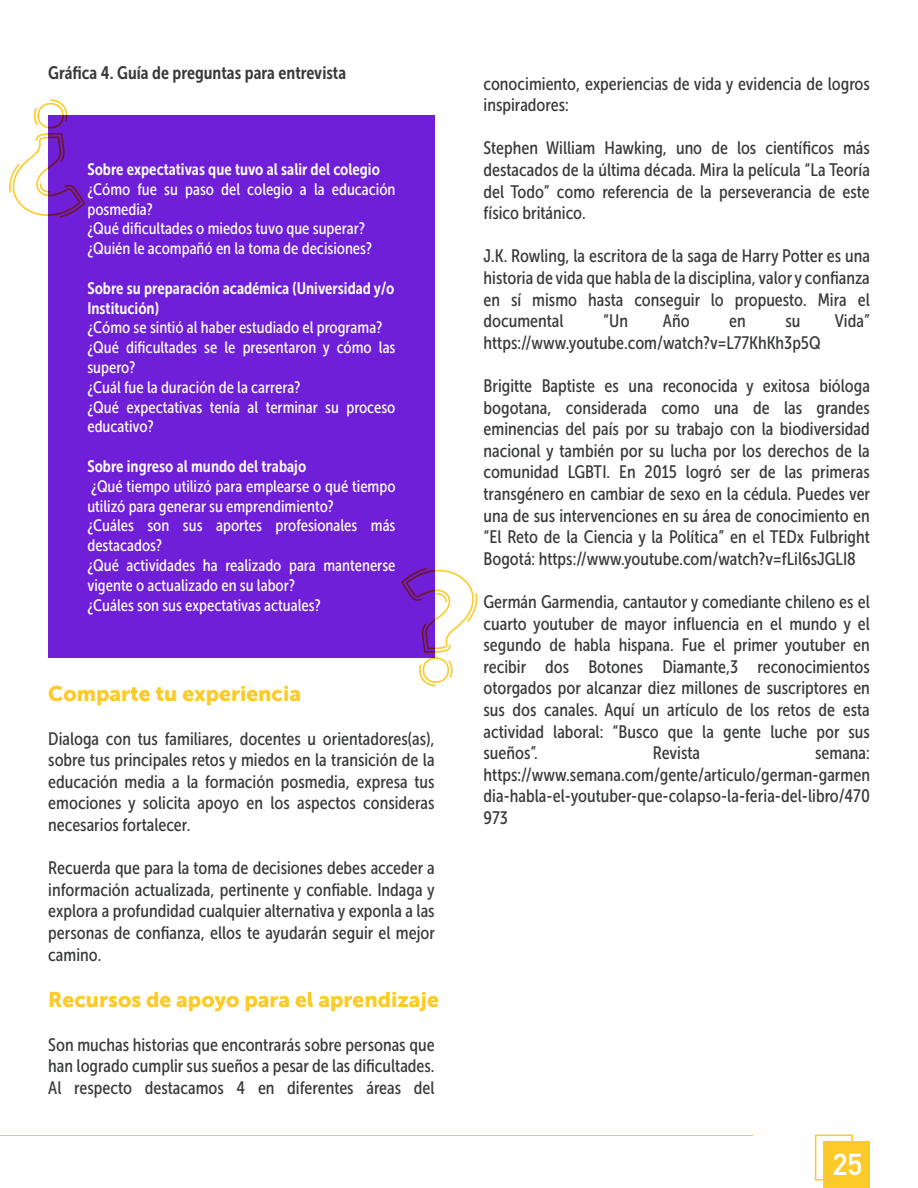
<style>
.page{position:relative;width:918px;height:1188px;background:#fff}
.page>*{position:absolute;margin:0;border:0;box-sizing:border-box;transform-origin:0 0}
.t1{font:700 30px "DIN Alternate";color:#fff}
.t2{font:21px "Museo Sans 900";color:#fccb29}
.t3{font:18px/21.6px "Museo Sans Condensed 500";color:#393a3a;text-align:justify}
.t4{font:18px "Museo Sans Condensed 700";color:#393a3a}
.t5{font:16.5px/19.8px "Museo Sans Condensed 500";color:#fff}
.t6{font:16.5px/19.8px "Museo Sans Condensed 700";color:#fff}
</style>
<div class="page">
<div style="left:48px;top:116px;width:387px;height:542px;background:#6f1fd7"></div>
<svg style="left:401px;top:568px;width:76px;height:118px"></svg>
<svg style="left:9px;top:99px;width:77px;height:119px"></svg>
<div style="left:815px;top:1135px;width:38px;height:45px;border:2px solid #fccb29"></div>
<div style="left:823px;top:1141px;width:47px;height:47px;background:#fccb29"></div>
<hr style="left:0;top:1135px;width:753px;height:1px;background:#fccb29">
<p class="t4" style="left:48px;top:62px;width:299px">Gráfica 4. Guía de preguntas para entrevista</p>
<p class="t6" style="left:87px;top:159px;width:294px">Sobre expectativas que tuvo al salir del colegio</p>
<p class="t5" style="left:87px;top:179px;width:310px">¿Cómo fue su paso del colegio a la educación posmedia?<br>¿Qué dificultades o miedos tuvo que superar? ¿Quién le acompañó en la toma de decisiones?</p>
<p class="t6" style="left:87px;top:278px;width:309px">Sobre su preparación académica (Universidad y/o<br>Institución)</p>
<p class="t5" style="left:87px;top:318px;width:310px">¿Cómo se sintió al haber estudiado el programa? ¿Qué dificultades se le presentaron y cómo las supero?<br>¿Cuál fue la duración de la carrera?<br>¿Qué expectativas tenía al terminar su proceso educativo?</p>
<p class="t6" style="left:87px;top:456px;width:220px">Sobre ingreso al mundo del trabajo</p>
<p class="t5" style="left:87px;top:476px;width:310px">¿Qué tiempo utilizó para emplearse o qué tiempo utilizó para generar su emprendimiento?<br>¿Cuáles son sus aportes profesionales más destacados?<br>¿Qué actividades ha realizado para mantenerse vigente o actualizado en su labor?<br>¿Cuáles son sus expectativas actuales?</p>
<p class="t2" style="left:48px;top:682px;width:254px">Comparte tu experiencia</p>
<p class="t3" style="left:48px;top:728px;width:388px">Dialoga con tus familiares, docentes u orientadores(as), sobre tus principales retos y miedos en la transición de la educación media a la formación posmedia, expresa tus emociones y solicita apoyo en los aspectos consideras necesarios fortalecer.</p>
<p class="t3" style="left:48px;top:857px;width:388px">Recuerda que para la toma de decisiones debes acceder a información actualizada, pertinente y confiable. Indaga y explora a profundidad cualquier alternativa y exponla a las personas de confianza, ellos te ayudarán seguir el mejor camino.</p>
<p class="t2" style="left:48px;top:988px;width:392px">Recursos de apoyo para el aprendizaje</p>
<p class="t3" style="left:48px;top:1034px;width:388px">Son muchas historias que encontrarás sobre personas que han logrado cumplir sus sueños a pesar de las dificultades.<br>Al respecto destacamos 4 en diferentes áreas del</p>
<p class="t3" style="left:484px;top:73px;width:388px">conocimiento, experiencias de vida y evidencia de logros inspiradores:</p>
<p class="t3" style="left:484px;top:137px;width:388px">Stephen William Hawking, uno de los científicos más destacados de la última década. Mira la película “La Teoría del Todo” como referencia de la perseverancia de este físico británico.</p>
<p class="t3" style="left:484px;top:245px;width:388px">J.K. Rowling, la escritora de la saga de Harry Potter es una historia de vida que habla de la disciplina, valor y confianza en sí mismo hasta conseguir lo propuesto. Mira el documental</p>
<p class="t3" style="left:603px;top:310px;width:26px">“Un</p>
<p class="t3" style="left:663px;top:310px;width:28px">Año</p>
<p class="t3" style="left:729px;top:310px;width:18px">en</p>
<p class="t3" style="left:785px;top:310px;width:17px">su</p>
<p class="t3" style="left:835px;top:310px;width:37px">Vida”</p>
<p class="t3" style="left:484px;top:332px;width:339px">https://www.youtube.com/watch?v=L77KhKh3p5Q</p>
<p class="t3" style="left:484px;top:375px;width:388px">Brigitte Baptiste es una reconocida y exitosa bióloga bogotana, considerada como una de las grandes eminencias del país por su trabajo con la biodiversidad nacional y también por su lucha por los derechos de la comunidad LGBTI. En 2015 logró ser de las primeras transgénero en cambiar de sexo en la cédula. Puedes ver una de sus intervenciones en su área de conocimiento en “El Reto de la Ciencia y la Política” en el TEDx Fulbright Bogotá: https://www.youtube.com/watch?v=fLil6sJGLI8</p>
<p class="t3" style="left:484px;top:591px;width:388px">Germán Garmendia, cantautor y comediante chileno es el cuarto youtuber de mayor influencia en el mundo y el segundo de habla hispana. Fue el primer youtuber en recibir dos Botones Diamante,3 reconocimientos otorgados por alcanzar diez millones de suscriptores en sus dos canales. Aquí un artículo de los retos de esta actividad laboral: “Busco que la gente luche por sus sueños”.</p>
<p class="t3" style="left:653px;top:742px;width:49px">Revista</p>
<p class="t3" style="left:484px;top:742px;width:388px;text-indent:332px">semana: https://www.semana.com/gente/articulo/german-garmen dia-habla-el-youtuber-que-colapso-la-feria-del-libro/470<br>973</p>
<h1 class="t1" style="left:833px;top:1142px;width:30px">25</h1>
</div>
